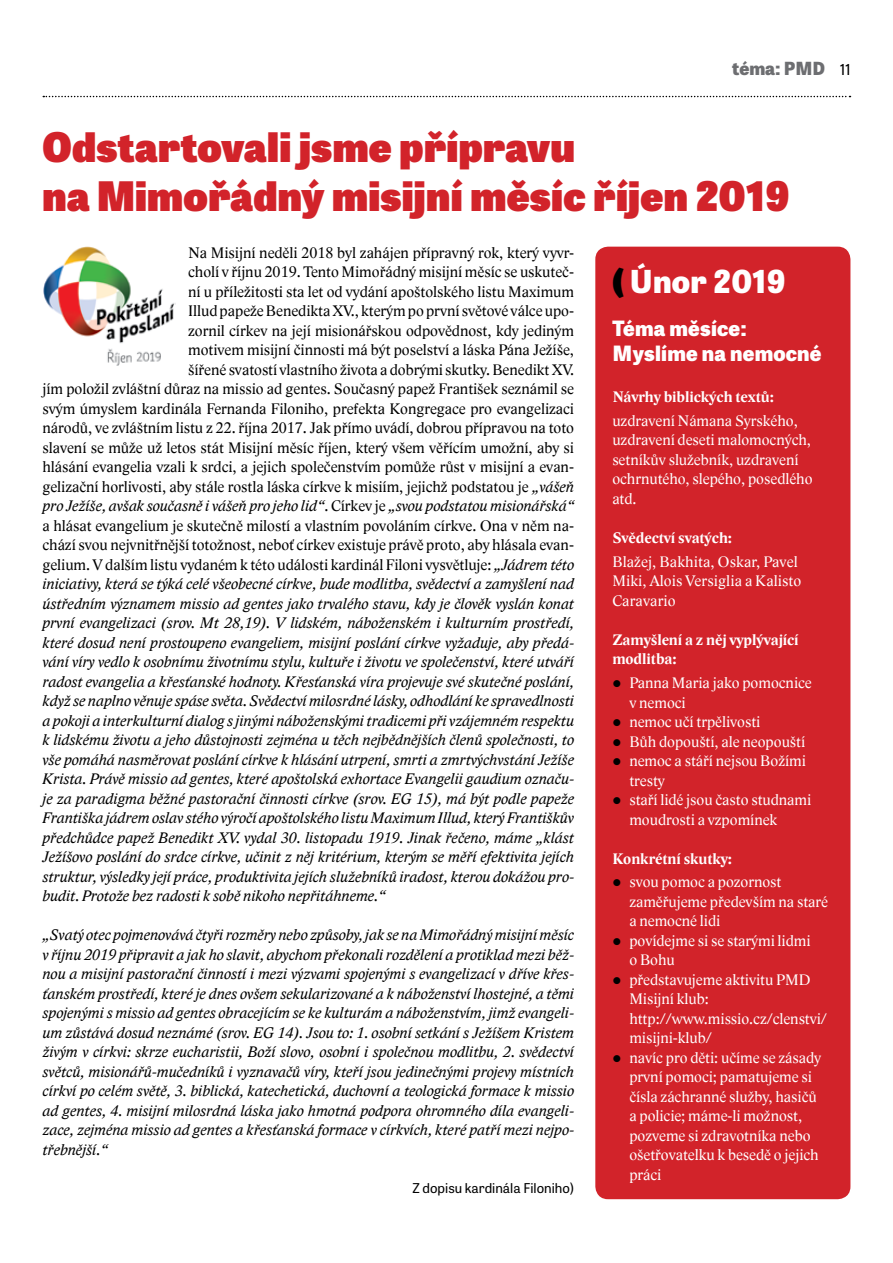
<style>
.page{position:relative;width:893px;height:1263px;background:#fff}
.page>*{position:absolute;margin:0;border:0;box-sizing:border-box;transform-origin:0 0}
.t1{font:800 40.5px/48.6px "Tablet Gothic";letter-spacing:.01em;color:#d2232a}
.t2{font:800 31.5px "Tablet Gothic";letter-spacing:.01em;color:#fff}
.t3{font:800 21px/25.2px "Tablet Gothic";letter-spacing:.01em;color:#fff}
.t4{font:800 18px "Tablet Gothic";color:#6d6e71}
.t5{font:italic 15.75px/19.5px "Lido STFCE";color:#000;text-align:justify}
.t6{font:15.75px "Lido STFCE";color:#000}
.t7{font:15.75px/19.5px "Lido STFCE";color:#fff}
.t8{font:700 15.75px/19.5px "Lido STFCE";color:#fff}
.t9{font:13.5px "Tablet Gothic";color:#000}
.s1{font-weight:400;font-size:15px;color:#000}
.s2{font-style:italic}
.s3{font-style:normal}
.s4{color:#000}
</style>
<div class="page">
<svg style="left:43px;top:96px;width:807px;height:1px"></svg>
<div style="left:595px;top:247px;width:255px;height:952px;background:#d2232a;border-radius:13px"></div>
<img style="left:43px;top:246px;width:132px;height:119px">
<p class="t4" style="left:732px;top:55px;width:120px">téma: PMD <span class="s1">11</span></p>
<h1 class="t1" style="left:43px;top:121px;width:748px">Odstartovali jsme přípravu<br>na Mimořádný misijní měsíc říjen 2019</h1>
<p class="t6" style="left:188px;top:243px;width:387px">Na Misijní neděli 2018 byl zahájen přípravný rok, který vyvr-</p>
<p class="t6" style="left:188px;top:262px;width:387px">cholí v říjnu 2019. Tento Mimořádný misijní měsíc se uskuteč-</p>
<p class="t6" style="left:188px;top:282px;width:387px">ní u příležitosti sta let od vydání apoštolského listu Maximum</p>
<p class="t6" style="left:188px;top:301px;width:387px">Illud papeže Benedikta XV., kterým po první světové válce upo-</p>
<p class="t6" style="left:188px;top:321px;width:387px">zornil církev na její misionářskou odpovědnost, kdy jediným</p>
<p class="t6" style="left:188px;top:340px;width:387px">motivem misijní činnosti má být poselství a láska Pána Ježíše,</p>
<p class="t6" style="left:188px;top:360px;width:387px">šířené svatostí vlastního života a dobrými skutky. Benedikt XV.</p>
<p class="t6" style="left:43px;top:379px;width:533px">jím položil zvláštní důraz na missio ad gentes. Současný papež František seznámil se</p>
<p class="t6" style="left:43px;top:399px;width:533px">svým úmyslem kardinála Fernanda Filoniho, prefekta Kongregace pro evangelizaci</p>
<p class="t6" style="left:43px;top:418px;width:533px">národů, ve zvláštním listu z 22. října 2017. Jak přímo uvádí, dobrou přípravou na toto</p>
<p class="t6" style="left:43px;top:438px;width:533px">slavení se může už letos stát Misijní měsíc říjen, který všem věřícím umožní, aby si</p>
<p class="t6" style="left:43px;top:457px;width:533px">hlásání evangelia vzali k srdci, a jejich společenstvím pomůže růst v misijní a evan-</p>
<p class="t6" style="left:43px;top:477px;width:533px">gelizační horlivosti, aby stále rostla láska církve k misiím, jejichž podstatou je <span class="s2">„vášeň</span></p>
<p class="t5" style="left:43px;top:496px;width:533px">pro Ježíše, avšak současně i vášeň pro jeho lid“<span class="s3">. Církev je</span> „svou podstatou misionářská“</p>
<p class="t6" style="left:43px;top:516px;width:533px">a hlásat evangelium je skutečně milostí a vlastním povoláním církve. Ona v něm na-</p>
<p class="t6" style="left:42px;top:535px;width:533px">chází svou nejvnitřnější totožnost, neboť církev existuje právě proto, aby hlásala evan-</p>
<p class="t6" style="left:42px;top:555px;width:533px">gelium. V dalším listu vydaném k této události kardinál Filoni vysvětluje: <span class="s2">„Jádrem této</span></p>
<p class="t5" style="left:42px;top:574px;width:533px">iniciativy, která se týká celé všeobecné církve, bude modlitba, svědectví a zamyšlení nad</p>
<p class="t5" style="left:42px;top:593px;width:533px">ústředním významem missio ad gentes jako trvalého stavu, kdy je člověk vyslán konat</p>
<p class="t5" style="left:42px;top:613px;width:533px">první evangelizaci (srov. Mt 28,19). V lidském, náboženském i kulturním prostředí,</p>
<p class="t5" style="left:42px;top:632px;width:533px">které dosud není prostoupeno evangeliem, misijní poslání církve vyžaduje, aby předá-</p>
<p class="t5" style="left:42px;top:652px;width:533px">vání víry vedlo k osobnímu životnímu stylu, kultuře i životu ve společenství, které utváří</p>
<p class="t5" style="left:43px;top:671px;width:533px">radost evangelia a křesťanské hodnoty. Křesťanská víra projevuje své skutečné poslání,</p>
<p class="t5" style="left:43px;top:691px;width:533px">když se naplno věnuje spáse světa. Svědectví milosrdné lásky, odhodlání ke spravedlnosti</p>
<p class="t5" style="left:43px;top:710px;width:533px">a pokoji a interkulturní dialog sjinými náboženskými tradicemi při vzájemném respektu</p>
<p class="t5" style="left:42px;top:730px;width:533px">k lidskému životu a jeho důstojnosti zejména u těch nejbědnějších členů společnosti, to</p>
<p class="t5" style="left:43px;top:749px;width:533px">vše pomáhá nasměrovat poslání církve k hlásání utrpení, smrti a zmrtvýchvstání Ježíše</p>
<p class="t5" style="left:43px;top:769px;width:533px">Krista. Právě missio ad gentes, které apoštolská exhortace Evangelii gaudium označu-</p>
<p class="t5" style="left:43px;top:788px;width:533px">je za paradigma běžné pastorační činnosti církve (srov. EG 15), má být podle papeže</p>
<p class="t5" style="left:43px;top:808px;width:533px">Františka jádrem oslav stého výročí apoštolského listu Maximum Illud, který Františkův</p>
<p class="t5" style="left:43px;top:827px;width:533px">předchůdce papež Benedikt XV. vydal 30. listopadu 1919. Jinak řečeno, máme „klást</p>
<p class="t5" style="left:43px;top:847px;width:533px">Ježíšovo poslání do srdce církve, učinit z něj kritérium, kterým se měří efektivita jejích</p>
<p class="t5" style="left:43px;top:866px;width:533px">struktur, výsledky její práce, produktivita jejích služebníků iradost, kterou dokážou pro-</p>
<p class="t5" style="left:43px;top:886px;width:345px">budit. Protože bez radosti k sobě nikoho nepřitáhneme.“</p>
<p class="t5" style="left:43px;top:925px;width:533px">„Svatý otec pojmenovává čtyři rozměry nebo způsoby, jak se na Mimořádný misijní měsíc v říjnu 2019 připravit a jak ho slavit, abychom překonali rozdělení a protiklad mezi běž&shy;nou a misijní pastorační činností i mezi výzvami spojenými s evangelizací v dříve křes&shy;ťanském prostředí, které je dnes ovšem sekularizované a k náboženství lhostejné, a těmi spojenými s missio ad gentes obracejícím se ke kulturám a náboženstvím, jimž evangeli&shy;um zůstává dosud neznámé (srov. EG 14). Jsou to: 1. osobní setkání s Ježíšem Kristem živým v církvi: skrze eucharistii, Boží slovo, osobní i společnou modlitbu, 2. svědectví světců, misionářů-mučedníků i vyznavačů víry, kteří jsou jedinečnými projevy místních církví po celém světě, 3. biblická, katechetická, duchovní a teologická formace k missio ad gentes, 4. misijní milosrdná láska jako hmotná podpora ohromného díla evangeli&shy;zace, zejména missio ad gentes a křesťanská formace v církvích, které patří mezi nejpo&shy;třebnější.“</p>
<p class="t9" style="left:413px;top:1178px;width:163px">Z dopisu kardinála Filoniho)</p>
<h2 class="t2" style="left:612px;top:258px;width:175px"><span class="s4">(</span> Únor 2019</h2>
<h3 class="t3" style="left:612px;top:315px;width:211px">Téma měsíce:<br>Myslíme na nemocné</h3>
<p class="t8" style="left:612px;top:387px;width:163px">Návrhy biblických textů:</p>
<p class="t7" style="left:612px;top:411px;width:202px">uzdravení Námana Syrského, uzdravení deseti malomocných, setníkův služebník, uzdravení ochrnutého, slepého, posedlého atd.</p>
<p class="t8" style="left:612px;top:528px;width:121px">Svědectví svatých:</p>
<p class="t7" style="left:612px;top:552px;width:191px">Blažej, Bakhita, Oskar, Pavel<br>Miki, Alois Versiglia a Kalisto<br>Caravario</p>
<p class="t8" style="left:612px;top:630px;width:188px">Zamyšlení a z něj vyplývající modlitba:</p>
<p class="t7" style="left:629px;top:673px;width:184px;text-indent:-17px"><span class="s4">●</span> Panna Maria jako pomocnice v nemoci</p>
<p class="t7" style="left:612px;top:712px;width:150px"><span class="s4">●</span> nemoc učí trpělivosti</p>
<p class="t7" style="left:612px;top:732px;width:194px"><span class="s4">●</span> Bůh dopouští, ale neopouští</p>
<p class="t7" style="left:629px;top:751px;width:178px;text-indent:-17px"><span class="s4">●</span> nemoc a stáří nejsou Božími tresty</p>
<p class="t7" style="left:629px;top:790px;width:183px;text-indent:-17px"><span class="s4">●</span> staří lidé jsou často studnami moudrosti a vzpomínek</p>
<p class="t8" style="left:612px;top:849px;width:121px">Konkrétní skutky:</p>
<p class="t7" style="left:629px;top:872px;width:200px;text-indent:-17px"><span class="s4">●</span> svou pomoc a pozornost zaměřujeme především na staré a nemocné lidi</p>
<p class="t7" style="left:629px;top:931px;width:183px;text-indent:-17px"><span class="s4">●</span> povídejme si se starými lidmi o Bohu</p>
<p class="t7" style="left:629px;top:970px;width:199px;text-indent:-17px"><span class="s4">●</span> představujeme aktivitu PMD<br>Misijní klub: http://www.missio.cz/clenstvi/ misijni-klub/</p>
<p class="t7" style="left:629px;top:1048px;width:193px;text-indent:-17px"><span class="s4">●</span> navíc pro děti: učíme se zásady první pomoci; pamatujeme si čísla záchranné služby, hasičů a policie; máme-li možnost, pozveme si zdravotníka nebo ošetřovatelku k besedě o jejich práci</p>
</div>
